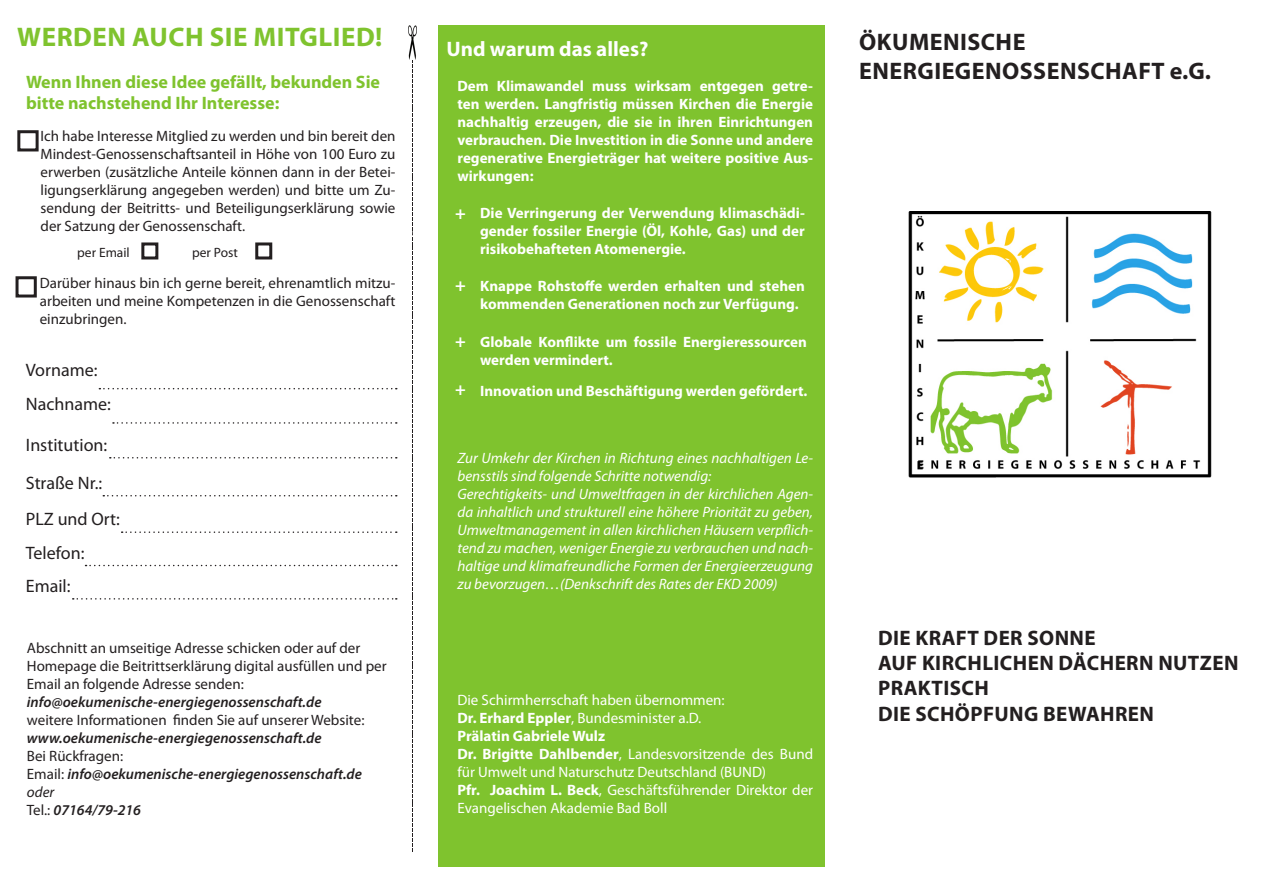
<style>
.page{position:relative;width:1263px;height:893px;background:#fff}
.page>*{position:absolute;margin:0;border:0;box-sizing:border-box;transform-origin:0 0}
.t1{font:700 27px "Myriad Pro";letter-spacing:.02em;color:#7fc32e}
.t2{font:700 24px "Myriad Pro";letter-spacing:.02em;color:#231f20}
.t3{font:700 21px "Myriad Pro";letter-spacing:.02em;color:#231f20}
.t4{font:700 21px "Myriad Pro";color:#fff}
.t5{font:700 18px/21.6px "Myriad Pro";color:#7fc32e}
.t6{font:18px "Myriad Pro";color:#231f20}
.t7{font:700 18px "Myriad Pro";color:#fff}
.t8{font:15px/18px "Myriad Pro";color:#231f20;text-align:justify}
.t9{font:700 15px/18px "Myriad Pro";color:#fff;text-align:justify}
.t10{font:italic 15px/18px "Myriad Pro";color:#fff}
.t11{font:15px/18px "Myriad Pro";color:#fff}
.t12{font:italic 600 15px "Myriad Pro";color:#231f20}
.t13{font:italic 15px "Myriad Pro";color:#231f20}
.t14{font:13.5px "Myriad Pro";color:#231f20}
.s1{font-weight:400;font-style:normal}
.s2{font-weight:700}
</style>
<div class="page">
<div style="left:17px;top:130px;width:22px;height:21px;border:3px solid #231f20"></div>
<div style="left:16px;top:276px;width:21px;height:22px;border:3px solid #231f20"></div>
<svg style="left:99px;top:388px;width:298px;height:1px"></svg>
<svg style="left:113px;top:422px;width:284px;height:2px"></svg>
<svg style="left:110px;top:457px;width:287px;height:1px"></svg>
<svg style="left:103px;top:495px;width:294px;height:1px"></svg>
<svg style="left:122px;top:531px;width:275px;height:2px"></svg>
<svg style="left:86px;top:565px;width:311px;height:1px"></svg>
<svg style="left:73px;top:598px;width:324px;height:2px"></svg>
<img style="left:908px;top:211px;width:304px;height:267px">
<div style="left:438px;top:26px;width:387px;height:841px;background:#7fc32e"></div>
<div style="left:141px;top:242px;width:17px;height:17px;border:3px solid #231f20"></div>
<div style="left:255px;top:242px;width:17px;height:17px;border:3px solid #231f20"></div>
<svg style="left:412px;top:60px;width:1px;height:791px"></svg>
<img style="left:408px;top:26px;width:8px;height:34px">
<p class="t1" style="left:17px;top:19px;width:367px">WERDEN AUCH SIE MITGLIED!</p>
<p class="t5" style="left:26px;top:70px;width:356px">Wenn Ihnen diese Idee gefällt, bekunden Sie bitte nachstehend Ihr Interesse:</p>
<p class="t8" style="left:41px;top:127px;width:356px">Ich habe Interesse Mitglied zu werden und bin bereit den Mindest-Genossenschaftsanteil in Höhe von 100 Euro zu erwerben (zusätzliche Anteile können dann in der Betei&shy;ligungserklärung angegeben werden) und bitte um Zu&shy;sendung der Beitritts- und Beteiligungserklärung sowie der Satzung der Genossenschaft.</p>
<p class="t14" style="left:77px;top:245px;width:54px">per Email</p>
<p class="t14" style="left:192px;top:245px;width:47px">per Post</p>
<p class="t8" style="left:40px;top:273px;width:357px">Darüber hinaus bin ich gerne bereit, ehrenamtlich mitzu&shy;arbeiten und meine Kompetenzen in die Genossenschaft einzubringen.</p>
<p class="t6" style="left:26px;top:359px;width:73px">Vorname:</p>
<p class="t6" style="left:26px;top:393px;width:86px">Nachname:</p>
<p class="t6" style="left:26px;top:434px;width:83px">Institution:</p>
<p class="t6" style="left:26px;top:472px;width:78px">Straße Nr.:</p>
<p class="t6" style="left:26px;top:508px;width:96px">PLZ und Ort:</p>
<p class="t6" style="left:26px;top:541px;width:60px">Telefon:</p>
<p class="t6" style="left:26px;top:575px;width:46px">Email:</p>
<p class="t8" style="left:27px;top:639px;width:361px;text-align:left">Abschnitt an umseitige Adresse schicken oder auf der<br>Homepage die Beitrittserklärung digital ausfüllen und per<br>Email an folgende Adresse senden:</p>
<p class="t12" style="left:27px;top:693px;width:296px">info@oekumenische-energiegenossenschaft.de</p>
<p class="t8" style="left:27px;top:711px;width:339px">weitere Informationen finden Sie auf unserer Website:</p>
<p class="t12" style="left:27px;top:729px;width:296px">www.oekumenische-energiegenossenschaft.de</p>
<p class="t8" style="left:27px;top:747px;width:98px">Bei Rückfragen:</p>
<p class="t12" style="left:27px;top:765px;width:337px"><span class="s1">Email:</span> info@oekumenische-energiegenossenschaft.de</p>
<p class="t13" style="left:27px;top:783px;width:29px">oder</p>
<p class="t12" style="left:27px;top:801px;width:116px"><span class="s1">Tel.:</span> 07164/79-216</p>
<p class="t4" style="left:447px;top:35px;width:203px">Und warum das alles?</p>
<p class="t9" style="left:457px;top:77px;width:357px">Dem Klimawandel muss wirksam entgegen getre&shy;ten werden. Langfristig müssen Kirchen die Energie nachhaltig erzeugen, die sie in ihren Einrichtungen verbrauchen. Die Investition in die Sonne und andere regenerative Energieträger hat weitere positive Aus&shy;wirkungen:</p>
<p class="t7" style="left:455px;top:201px;width:12px">+</p>
<p class="t7" style="left:455px;top:274px;width:12px">+</p>
<p class="t7" style="left:455px;top:330px;width:12px">+</p>
<p class="t7" style="left:455px;top:378px;width:12px">+</p>
<p class="t9" style="left:480px;top:204px;width:326px">Die Verringerung der Verwendung klimaschädi&shy;gender fossiler Energie (Öl, Kohle, Gas) und der risikobehafteten Atomenergie.</p>
<p class="t9" style="left:480px;top:276px;width:326px">Knappe Rohstoffe werden erhalten und stehen kommenden Generationen noch zur Verfügung.</p>
<p class="t9" style="left:480px;top:333px;width:328px">Globale Konflikte um fossile Energieressourcen werden vermindert.</p>
<p class="t9" style="left:480px;top:382px;width:329px">Innovation und Beschäftigung werden gefördert.</p>
<p class="t10" style="left:457px;top:448px;width:357px">Zur Umkehr der Kirchen in Richtung eines nachhaltigen Le&shy;bensstils sind folgende Schritte notwendig:</p>
<p class="t10" style="left:457px;top:484px;width:357px;text-align:justify">Gerechtigkeits- und Umweltfragen in der kirchlichen Agen&shy;da inhaltlich und strukturell eine höhere Priorität zu geben, Umweltmanagement in allen kirchlichen Häusern verpflich&shy;tend zu machen, weniger Energie zu verbrauchen und nach&shy;haltige und klimafreundliche Formen der Energieerzeugung zu bevorzugen…(Denkschrift des Rates der EKD 2009)</p>
<p class="t11" style="left:457px;top:691px;width:269px">Die Schirmherrschaft haben übernommen:</p>
<p class="t11" style="left:457px;top:709px;width:245px"><span class="s2">Dr. Erhard Eppler</span>, Bundesminister a.D.</p>
<p class="t9" style="left:457px;top:727px;width:149px">Prälatin Gabriele Wulz</p>
<p class="t11" style="left:457px;top:745px;width:357px"><span class="s2">Dr. Brigitte Dahlbender</span>, Landesvorsitzende des Bund für Umwelt und Naturschutz Deutschland (BUND)</p>
<p class="t11" style="left:457px;top:781px;width:357px"><span class="s2">Pfr. Joachim L. Beck</span>, Geschäftsführender Direktor der<br>Evangelischen Akademie Bad Boll</p>
<p class="t2" style="left:859px;top:26px;width:168px">ÖKUMENISCHE</p>
<p class="t2" style="left:859px;top:55px;width:353px">ENERGIEGENOSSENSCHAFT e.G.</p>
<p class="t3" style="left:878px;top:624px;width:219px">DIE KRAFT DER SONNE</p>
<p class="t3" style="left:878px;top:649px;width:362px">AUF KIRCHLICHEN DÄCHERN NUTZEN</p>
<p class="t3" style="left:878px;top:674px;width:112px">PRAKTISCH</p>
<p class="t3" style="left:878px;top:700px;width:278px">DIE SCHÖPFUNG BEWAHREN</p>
</div>
